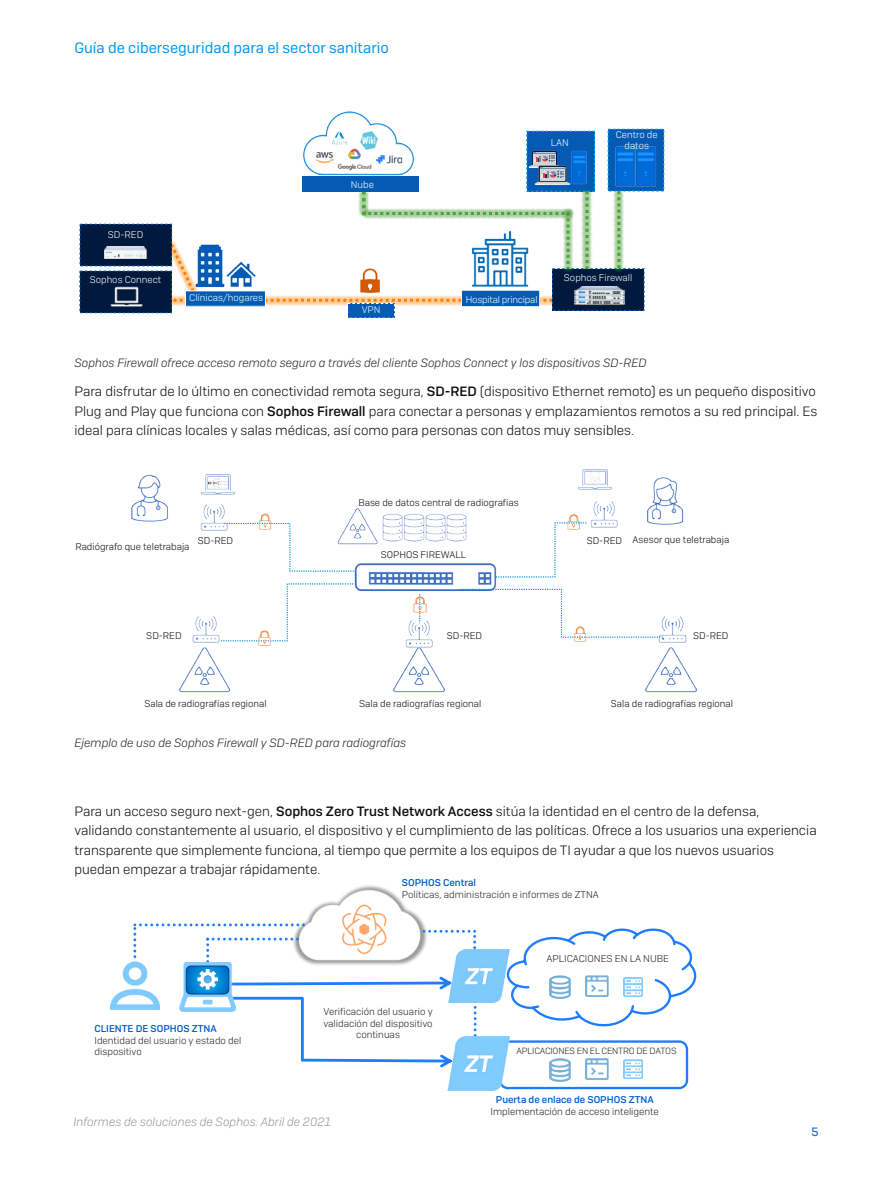
<style>
.page{position:relative;width:893px;height:1191px;background:#fff}
.page>*{position:absolute;margin:0;border:0;box-sizing:border-box;transform-origin:0 0}
.t1{font:15px "Sophos Sans";color:#0097ee}
.Body_Copy{font:300 13.5px/19.5px "Sophos Sans";color:#0d0d0e;text-align:justify}
.t2{font:italic 300 12px "Sophos Sans";color:#262626}
.t3{font:italic 300 12px "Sophos Sans";color:#96989c}
.t4{font:12px "Sophos Sans";color:#005bc8}
.t5{font:300 9.9px/11.9px "Sophos Sans";color:#242527}
.t6{font:500 9.9px "Sophos Sans";color:#005bc8}
.t7{font:300 9.6px "Sophos Sans";color:#0c0d0c}
.t8{font:300 9.6px/10.5px "Sophos Sans";color:#fff;text-align:center}
.t9{font:300 9.6px "Sophos Sans";letter-spacing:-.02em;color:#fff}
.t10{font:300 9px "Sophos Sans";letter-spacing:-.02em;color:#242527}
.s1{font-weight:500}
</style>
<div class="page">
<img style="left:581px;top:192px;width:11px;height:76px">
<img style="left:302px;top:111px;width:117px;height:68px">
<div style="left:185px;top:291px;width:80px;height:15px;background:#055bb4"></div>
<div style="left:185px;top:290px;width:81px;height:17px;border:1px solid #fff"></div>
<div style="left:461px;top:290px;width:79px;height:17px;background:#055bb4"></div>
<div style="left:461px;top:290px;width:79px;height:17px;border:1px solid #fff"></div>
<div style="left:552px;top:269px;width:92px;height:41px;background:#00193c"></div>
<div style="left:552px;top:268px;width:92px;height:43px;border:1px dashed #055bb4"></div>
<div style="left:527px;top:131px;width:67px;height:60px;background:#055bb4"></div>
<div style="left:526px;top:131px;width:69px;height:61px;border:1px dashed #00afef"></div>
<svg style="left:529px;top:151px;width:41px;height:34px"></svg>
<img style="left:570px;top:151px;width:17px;height:34px">
<div style="left:348px;top:303px;width:46px;height:15px;background:#055bb4"></div>
<div style="left:347px;top:303px;width:48px;height:15px;border:1px dashed #fff"></div>
<svg style="left:585px;top:191px;width:3px;height:78px"></svg>
<div style="left:303px;top:177px;width:116px;height:15px;background:#055bb4"></div>
<img style="left:569px;top:220px;width:6px;height:52px">
<img style="left:569px;top:208px;width:5px;height:12px">
<svg style="left:169px;top:191px;width:400px;height:111px"></svg>
<div style="left:608px;top:129px;width:56px;height:62px;background:#055bb4"></div>
<div style="left:608px;top:129px;width:56px;height:62px;border:1px dashed #00afef"></div>
<img style="left:615px;top:146px;width:17px;height:41px">
<img style="left:632px;top:146px;width:24px;height:41px">
<img style="left:612px;top:189px;width:14px;height:83px">
<svg style="left:617px;top:191px;width:3px;height:78px"></svg>
<div style="left:80px;top:271px;width:91px;height:42px;background:#00193c"></div>
<div style="left:80px;top:271px;width:92px;height:42px;border:1px dashed #055bb4"></div>
<div style="left:80px;top:224px;width:92px;height:42px;background:#00193c"></div>
<div style="left:80px;top:224px;width:92px;height:42px;border:1px dashed #055bb4"></div>
<img style="left:105px;top:246px;width:42px;height:12px">
<img style="left:575px;top:287px;width:50px;height:18px">
<img style="left:110px;top:286px;width:32px;height:27px">
<img style="left:378px;top:155px;width:24px;height:9px">
<img style="left:360px;top:132px;width:17px;height:10px">
<img style="left:315px;top:151px;width:15px;height:13px">
<img style="left:324px;top:128px;width:31px;height:20px">
<img style="left:330px;top:142px;width:48px;height:31px">
<svg style="left:232px;top:522px;width:121px;height:50px"></svg>
<svg style="left:225px;top:583px;width:128px;height:59px"></svg>
<img style="left:179px;top:641px;width:54px;height:52px">
<img style="left:393px;top:652px;width:52px;height:41px">
<img style="left:645px;top:647px;width:52px;height:46px">
<img style="left:647px;top:477px;width:37px;height:48px">
<img style="left:131px;top:474px;width:37px;height:48px">
<img style="left:201px;top:474px;width:34px;height:21px">
<img style="left:578px;top:469px;width:34px;height:21px">
<img style="left:413px;top:595px;width:14px;height:19px">
<img style="left:256px;top:513px;width:19px;height:18px">
<img style="left:353px;top:563px;width:143px;height:28px">
<img style="left:255px;top:628px;width:19px;height:18px">
<svg style="left:459px;top:588px;width:195px;height:50px"></svg>
<img style="left:570px;top:625px;width:20px;height:17px">
<img style="left:567px;top:514px;width:13px;height:8px">
<img style="left:335px;top:508px;width:43px;height:40px">
<img style="left:376px;top:511px;width:22px;height:32px">
<img style="left:398px;top:514px;width:21px;height:28px">
<img style="left:419px;top:514px;width:21px;height:28px">
<img style="left:440px;top:514px;width:27px;height:28px">
<img style="left:200px;top:504px;width:32px;height:27px">
<img style="left:590px;top:501px;width:28px;height:27px">
<img style="left:586px;top:469px;width:17px;height:17px">
<img style="left:207px;top:474px;width:21px;height:19px">
<svg style="left:495px;top:522px;width:92px;height:56px"></svg>
<img style="left:188px;top:616px;width:37px;height:32px">
<img style="left:405px;top:615px;width:28px;height:37px">
<img style="left:654px;top:616px;width:33px;height:27px">
<img style="left:303px;top:887px;width:121px;height:36px">
<img style="left:332px;top:894px;width:64px;height:29px">
<svg style="left:509px;top:928px;width:188px;height:99px"></svg>
<img style="left:111px;top:961px;width:22px;height:49px">
<div style="left:499px;top:1040px;width:189px;height:49px;border:2px solid #1e7cff;border-radius:8px"></div>
<img style="left:585px;top:976px;width:23px;height:20px">
<img style="left:549px;top:976px;width:21px;height:22px">
<img style="left:623px;top:977px;width:20px;height:19px">
<img style="left:585px;top:1058px;width:23px;height:21px">
<img style="left:549px;top:1058px;width:21px;height:23px">
<img style="left:623px;top:1059px;width:20px;height:19px">
<svg style="left:301px;top:1054px;width:146px;height:13px"></svg>
<hr style="left:301px;top:998px;width:3px;height:62px;background:#1e7cff">
<svg style="left:133px;top:923px;width:344px;height:125px"></svg>
<img style="left:447px;top:1036px;width:62px;height:54px">
<img style="left:448px;top:949px;width:61px;height:53px">
<p class="t1" style="left:74px;top:39px;width:316px">Guía de ciberseguridad para el sector sanitario</p>
<p class="t8" style="left:351px;top:179px;width:25px">Nube</p>
<p class="t8" style="left:551px;top:137px;width:19px">LAN</p>
<p class="t8" style="left:616px;top:129px;width:43px">Centro de datos</p>
<p class="t8" style="left:108px;top:229px;width:37px">SD-RED</p>
<p class="t8" style="left:90px;top:275px;width:73px">Sophos Connect</p>
<p class="t8" style="left:564px;top:272px;width:70px">Sophos Firewall</p>
<p class="t8" style="left:189px;top:292px;width:75px">Clínicas/hogares</p>
<p class="t9" style="left:466px;top:293px;width:73px">Hospital principal</p>
<p class="t8" style="left:362px;top:305px;width:20px">VPN</p>
<p class="t2" style="left:74px;top:356px;width:574px">Sophos Firewall ofrece acceso remoto seguro a través del cliente Sophos Connect y los dispositivos SD-RED</p>
<p class="Body_Copy" style="left:74px;top:381px;width:745px">Para disfrutar de lo último en conectividad remota segura, <span class="s1">SD-RED</span> (dispositivo Ethernet remoto) es un pequeño dispositivo Plug and Play que funciona con <span class="s1">Sophos Firewall</span> para conectar a personas y emplazamientos remotos a su red principal. Es ideal para clínicas locales y salas médicas, así como para personas con datos muy sensibles.</p>
<p class="t7" style="left:75px;top:540px;width:116px">Radiógrafo que teletrabaja</p>
<p class="t7" style="left:198px;top:535px;width:37px">SD-RED</p>
<p class="t7" style="left:358px;top:497px;width:162px">Base de datos central de radiografías</p>
<p class="t7" style="left:381px;top:549px;width:87px">SOPHOS FIREWALL</p>
<p class="t7" style="left:146px;top:629px;width:37px">SD-RED</p>
<p class="t7" style="left:447px;top:629px;width:37px">SD-RED</p>
<p class="t7" style="left:587px;top:535px;width:37px">SD-RED</p>
<p class="t7" style="left:633px;top:534px;width:98px">Asesor que teletrabaja</p>
<p class="t7" style="left:693px;top:629px;width:37px">SD-RED</p>
<p class="t7" style="left:144px;top:698px;width:124px">Sala de radiografías regional</p>
<p class="t7" style="left:359px;top:698px;width:124px">Sala de radiografías regional</p>
<p class="t7" style="left:611px;top:698px;width:124px">Sala de radiografías regional</p>
<p class="t2" style="left:74px;top:736px;width:333px">Ejemplo de uso de Sophos Firewall y SD-RED para radiografías</p>
<p class="Body_Copy" style="left:74px;top:801px;width:744px;text-align:left">Para un acceso seguro next-gen, <span class="s1">Sophos Zero Trust Network Access</span> sitúa la identidad en el centro de la defensa, validando constantemente al usuario, el dispositivo y el cumplimiento de las políticas. Ofrece a los usuarios una experiencia transparente que simplemente funciona, al tiempo que permite a los equipos de TI ayudar a que los nuevos usuarios puedan empezar a trabajar rápidamente.</p>
<p class="t6" style="left:402px;top:876px;width:76px">SOPHOS Central</p>
<p class="t5" style="left:402px;top:888px;width:198px">Políticas, administración e informes de ZTNA</p>
<p class="t5" style="left:546px;top:952px;width:124px">APLICACIONES EN LA NUBE</p>
<p class="t5" style="left:323px;top:1005px;width:111px;text-align:center">Verificación del usuario y validación del dispositivo continuas</p>
<p class="t6" style="left:94px;top:1022px;width:124px">CLIENTE DE SOPHOS ZTNA</p>
<p class="t5" style="left:94px;top:1034px;width:148px">Identidad del usuario y estado del dispositivo</p>
<p class="t10" style="left:516px;top:1045px;width:162px">APLICACIONES EN EL CENTRO DE DATOS</p>
<p class="t3" style="left:74px;top:1114px;width:259px">Informes de soluciones de Sophos. Abril de 2021</p>
<p class="t6" style="left:496px;top:1093px;width:159px">Puerta de enlace de SOPHOS ZTNA</p>
<p class="t5" style="left:490px;top:1105px;width:170px">Implementación de acceso inteligente</p>
<p class="t4" style="left:811px;top:1124px;width:9px">5</p>
</div>
